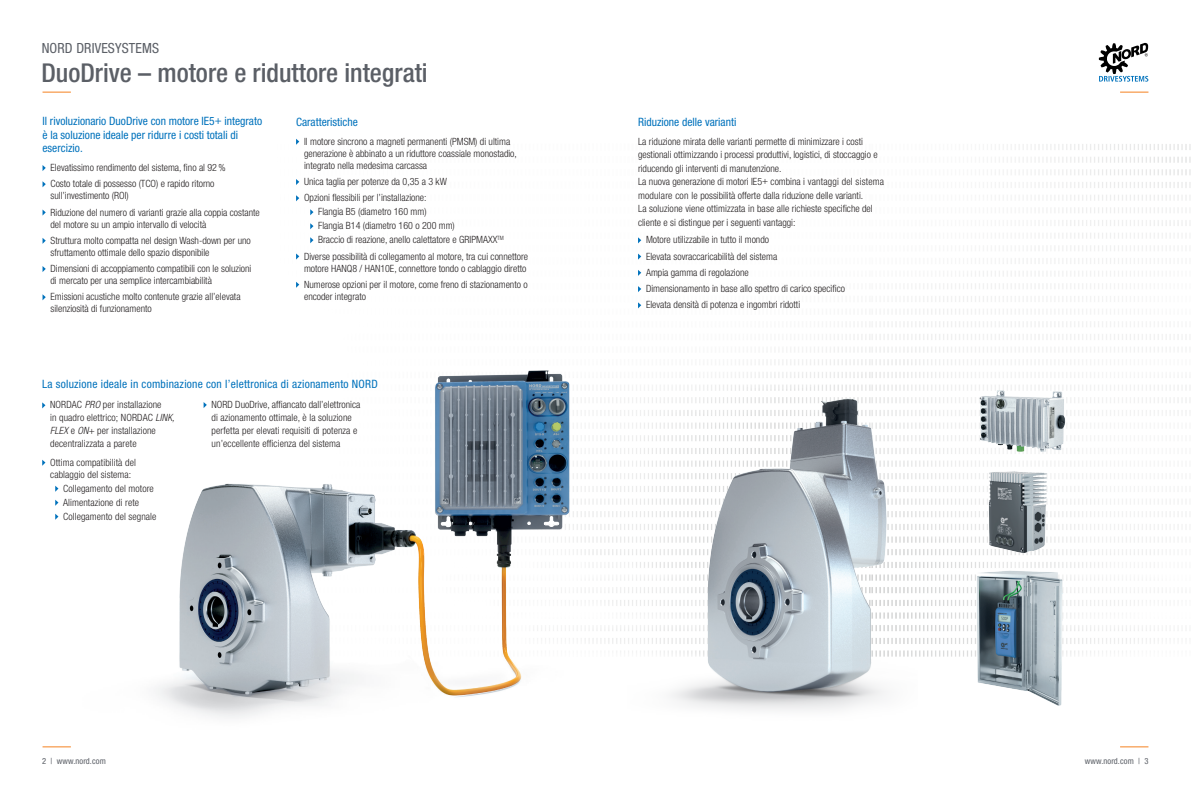
<style>
.page{position:relative;width:1191px;height:792px;background:#fff}
.page>*{position:absolute;margin:0;border:0;box-sizing:border-box;transform-origin:0 0}
.t1{font:500 condensed 26px "Helvetica Neue LT Std";color:#5b5f66}
.t2{font:condensed 14px "Helvetica Neue LT Std";letter-spacing:.01em;color:#5b5f66}
.t3{font:condensed 11.5px/13.5px "Helvetica Neue LT Std";color:#0072bc}
.t4{font:condensed 11.5px "Helvetica Neue LT Std";letter-spacing:.02em;color:#0072bc}
.t5{font:300 condensed 10px/12px "Helvetica Neue LT Std";color:#231f20}
.t6{font:condensed 8.5px "Helvetica Neue LT Std";letter-spacing:.01em;color:#5b5f66}
.s1{font-style:italic}
</style>
<div class="page">
<img style="left:42px;top:435px;width:583px;height:313px">
<svg style="left:959px;top:42px;width:232px;height:247px"></svg>
<div style="left:548px;top:75px;width:417px;height:345px;background:#fff;border-radius:50%"></div>
<div style="left:434px;top:92px;width:418px;height:345px;background:#fff;border-radius:50%"></div>
<svg style="left:834px;top:296px;width:356px;height:344px"></svg>
<img style="left:917px;top:556px;width:214px;height:150px">
<img style="left:929px;top:362px;width:182px;height:137px">
<img style="left:924px;top:435px;width:159px;height:128px">
<img style="left:628px;top:353px;width:289px;height:358px">
<svg style="left:43px;top:149px;width:539px;height:540px"></svg>
<svg style="left:42px;top:156px;width:262px;height:446px"></svg>
<svg style="left:1098px;top:43px;width:50px;height:39px"></svg>
<svg style="left:43px;top:746px;width:28px;height:1px"></svg>
<svg style="left:1120px;top:746px;width:28px;height:1px"></svg>
<svg style="left:43px;top:92px;width:28px;height:1px"></svg>
<svg style="left:1120px;top:92px;width:28px;height:1px"></svg>
<svg style="left:43px;top:165px;width:3px;height:6px"></svg>
<svg style="left:43px;top:181px;width:3px;height:6px"></svg>
<svg style="left:43px;top:210px;width:3px;height:6px"></svg>
<svg style="left:43px;top:238px;width:3px;height:6px"></svg>
<svg style="left:43px;top:266px;width:3px;height:6px"></svg>
<svg style="left:43px;top:294px;width:3px;height:6px"></svg>
<svg style="left:296px;top:139px;width:3px;height:6px"></svg>
<svg style="left:296px;top:179px;width:3px;height:6px"></svg>
<svg style="left:296px;top:195px;width:3px;height:6px"></svg>
<svg style="left:310px;top:209px;width:3px;height:6px"></svg>
<svg style="left:310px;top:223px;width:3px;height:6px"></svg>
<svg style="left:310px;top:237px;width:3px;height:6px"></svg>
<svg style="left:296px;top:253px;width:3px;height:7px"></svg>
<svg style="left:296px;top:282px;width:3px;height:6px"></svg>
<svg style="left:638px;top:237px;width:3px;height:6px"></svg>
<svg style="left:638px;top:254px;width:3px;height:6px"></svg>
<svg style="left:638px;top:270px;width:3px;height:6px"></svg>
<svg style="left:638px;top:286px;width:3px;height:6px"></svg>
<svg style="left:638px;top:302px;width:3px;height:6px"></svg>
<svg style="left:42px;top:460px;width:3px;height:6px"></svg>
<svg style="left:55px;top:486px;width:3px;height:6px"></svg>
<svg style="left:55px;top:500px;width:3px;height:6px"></svg>
<svg style="left:55px;top:514px;width:3px;height:6px"></svg>
<svg style="left:42px;top:316px;width:280px;height:96px"></svg>
<p class="t2" style="left:42px;top:40px;width:119px">NORD DRIVESYSTEMS</p>
<p class="t1" style="left:41px;top:57px;width:388px">DuoDrive – motore e riduttore integrati</p>
<p class="t3" style="left:43px;top:114px;width:221px">Il rivoluzionario DuoDrive con motore IE5+ integrato è la soluzione ideale per ridurre i costi totali di esercizio.</p>
<p class="t5" style="left:51px;top:161px;width:176px">Elevatissimo rendimento del sistema, fino al 92%</p>
<p class="t5" style="left:51px;top:178px;width:165px">Costo totale di possesso (TCO) e rapido ritorno sull’investimento (ROI)</p>
<p class="t5" style="left:51px;top:206px;width:211px">Riduzione del numero di varianti grazie alla coppia costante del motore su un ampio intervallo di velocità</p>
<p class="t5" style="left:51px;top:234px;width:202px">Struttura molto compatta nel design Wash-down per uno sfruttamento ottimale dello spazio disponibile</p>
<p class="t5" style="left:51px;top:262px;width:202px">Dimensioni di accoppiamento compatibili con le soluzioni di mercato per una semplice intercambiabilità</p>
<p class="t5" style="left:51px;top:291px;width:192px">Emissioni acustiche molto contenute grazie all’elevata silenziosità di funzionamento</p>
<p class="t3" style="left:296px;top:115px;width:63px">Caratteristiche</p>
<p class="t5" style="left:304px;top:135px;width:214px">Il motore sincrono a magneti permanenti (PMSM) di ultima generazione è abbinato a un riduttore coassiale monostadio, integrato nella medesima carcassa</p>
<p class="t5" style="left:304px;top:175px;width:144px">Unica taglia per potenze da 0,35 a 3 kW</p>
<p class="t5" style="left:318px;top:191px;width:187px;line-height:14px;text-indent:-14px">Opzioni flessibili per l’installazione:<br>Flangia B5 (diametro 160 mm)<br>Flangia B14 (diametro 160 o 200 mm)<br>Braccio di reazione, anello calettatore e GRIPMAXX<sup>TM</sup></p>
<p class="t5" style="left:304px;top:250px;width:226px">Diverse possibilità di collegamento al motore, tra cui connettore motore HANQ8 / HAN10E, connettore tondo o cablaggio diretto</p>
<p class="t5" style="left:304px;top:278px;width:225px">Numerose opzioni per il motore, come freno di stazionamento o encoder integrato</p>
<p class="t4" style="left:42px;top:377px;width:337px">La soluzione ideale in combinazione con l’elettronica di azionamento NORD</p>
<p class="t5" style="left:211px;top:398px;width:150px;line-height:13px">NORD DuoDrive, affiancato dall’elettronica di azionamento ottimale, è la soluzione perfetta per elevati requisiti di potenza e un’eccellente efficienza del sistema</p>
<p class="t5" style="left:50px;top:398px;width:126px;line-height:13px">NORDAC <span class="s1">PRO</span> per installazione<br>in quadro elettrico; NORDAC <span class="s1">LINK,<br>FLEX</span> e <span class="s1">ON</span>+ per installazione decentralizzata a parete</p>
<p class="t5" style="left:50px;top:456px;width:87px">Ottima compatibilità del cablaggio del sistema:</p>
<p class="t5" style="left:63px;top:481px;width:95px;line-height:14px">Collegamento del motore<br>Alimentazione di rete<br>Collegamento del segnale</p>
<p class="t3" style="left:638px;top:115px;width:100px">Riduzione delle varianti</p>
<p class="t5" style="left:638px;top:134px;width:248px;line-height:13.5px">La riduzione mirata delle varianti permette di minimizzare i costi gestionali ottimizzando i processi produttivi, logistici, di stoccaggio e riducendo gli interventi di manutenzione.<br>La nuova generazione di motori IE5+ combina i vantaggi del sistema modulare con le possibilità offerte dalla riduzione delle varianti.<br>La soluzione viene ottimizzata in base alle richieste specifiche del cliente e si distingue per i seguenti vantaggi:</p>
<p class="t5" style="left:646px;top:234px;width:125px">Motore utilizzabile in tutto il mondo</p>
<p class="t5" style="left:646px;top:250px;width:133px">Elevata sovraccaricabilità del sistema</p>
<p class="t5" style="left:646px;top:266px;width:104px">Ampia gamma di regolazione</p>
<p class="t5" style="left:646px;top:283px;width:200px">Dimensionamento in base allo spettro di carico specifico</p>
<p class="t5" style="left:646px;top:299px;width:156px">Elevata densità di potenza e ingombri ridotti</p>
<p class="t6" style="left:42px;top:756px;width:65px">2 | www.nord.com</p>
<p class="t6" style="left:1084px;top:756px;width:65px">www.nord.com | 3</p>
</div>
